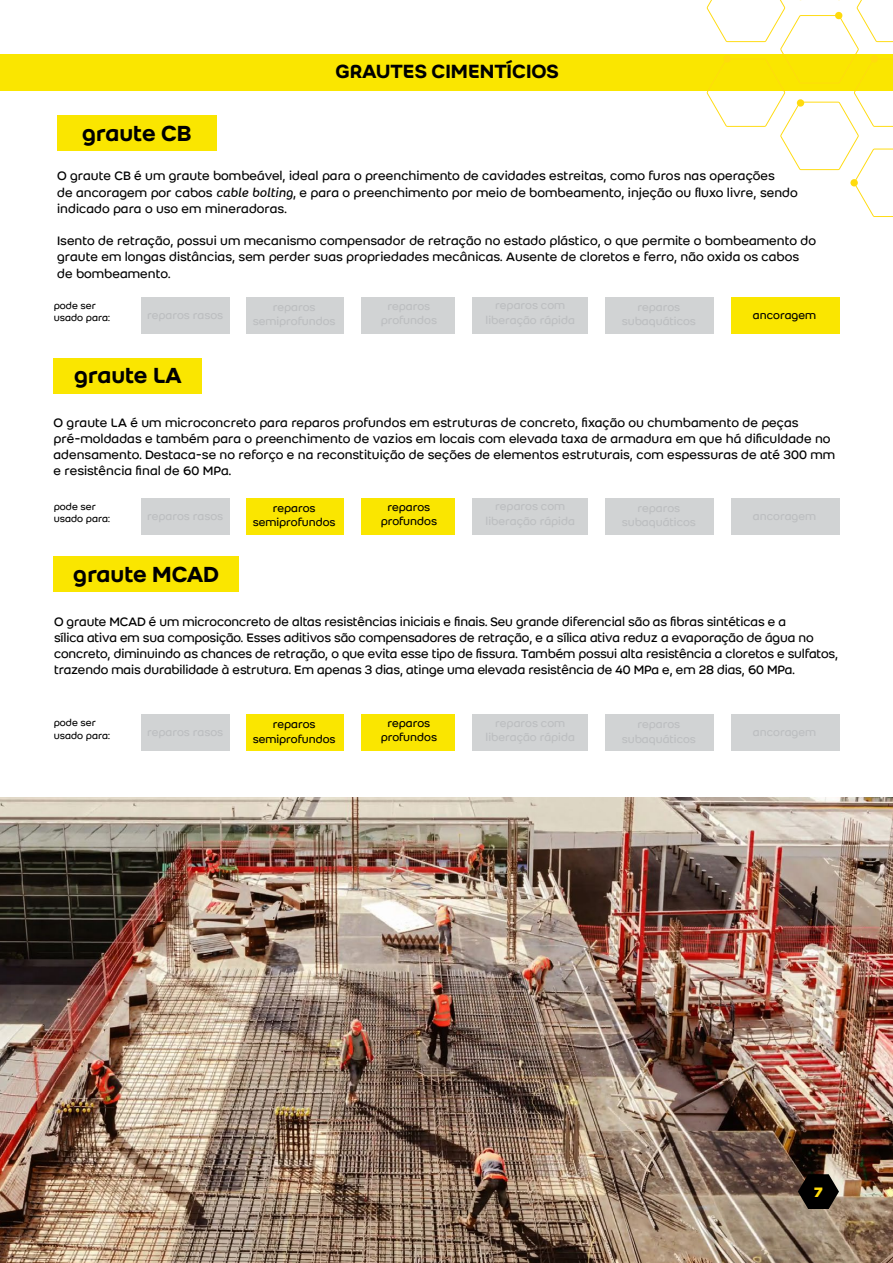
<style>
.page{position:relative;width:893px;height:1263px;background:#fff}
.page>*{position:absolute;margin:0;border:0;box-sizing:border-box;transform-origin:0 0}
.t1{font:500 24px "Weber";color:#000}
.t2{font:500 21px "Weber";letter-spacing:-.005em;color:#000}
.t3{font:700 15px "Weber";color:#ffdb0d}
.t4{font:13.5px/16.2px "Weber";letter-spacing:-.005em;color:#000}
.t5{font:12px/14.4px "Weber";color:#000;text-align:center}
.t6{font:10.5px/12.6px "Weber";color:#000}
.s1{font-style:italic}
</style>
<div class="page">
<img style="left:0;top:797px;width:893px;height:466px">
<div style="left:0;top:54px;width:893px;height:37px;background:#fae600"></div>
<svg style="left:707px;top:0;width:186px;height:217px"></svg>
<svg style="left:798px;top:1174px;width:41px;height:35px"></svg>
<div style="left:57px;top:115px;width:159px;height:35px;background:#fae600"></div>
<div style="left:141px;top:297px;width:88px;height:37px;background:#d1d3d4"></div>
<div style="left:247px;top:297px;width:97px;height:37px;background:#d1d3d4"></div>
<div style="left:361px;top:297px;width:94px;height:37px;background:#d1d3d4"></div>
<div style="left:605px;top:297px;width:108px;height:37px;background:#d1d3d4"></div>
<div style="left:731px;top:297px;width:108px;height:37px;background:#fae600"></div>
<div style="left:472px;top:297px;width:116px;height:37px;background:#d1d3d4"></div>
<div style="left:54px;top:358px;width:148px;height:35px;background:#fae600"></div>
<div style="left:141px;top:498px;width:88px;height:37px;background:#d1d3d4"></div>
<div style="left:247px;top:498px;width:97px;height:37px;background:#fae600"></div>
<div style="left:361px;top:498px;width:94px;height:37px;background:#fae600"></div>
<div style="left:605px;top:498px;width:108px;height:37px;background:#d1d3d4"></div>
<div style="left:731px;top:498px;width:108px;height:37px;background:#d1d3d4"></div>
<div style="left:472px;top:498px;width:116px;height:37px;background:#d1d3d4"></div>
<div style="left:54px;top:557px;width:185px;height:35px;background:#fae600"></div>
<div style="left:141px;top:715px;width:88px;height:36px;background:#d1d3d4"></div>
<div style="left:247px;top:715px;width:97px;height:36px;background:#fae600"></div>
<div style="left:361px;top:715px;width:94px;height:36px;background:#fae600"></div>
<div style="left:605px;top:715px;width:108px;height:36px;background:#d1d3d4"></div>
<div style="left:731px;top:715px;width:108px;height:36px;background:#d1d3d4"></div>
<div style="left:472px;top:715px;width:116px;height:36px;background:#d1d3d4"></div>
<h1 class="t1" style="left:82px;top:119px;width:111px">graute CB</h1>
<h2 class="t2" style="left:335px;top:59px;width:225px">GRAUTES CIMENTÍCIOS</h2>
<p class="t4" style="left:57px;top:168px;width:742px">O graute CB é um graute bombeável, ideal para o preenchimento de cavidades estreitas, como furos nas operações<br>de ancoragem por cabos <span class="s1">cable bolting</span>, e para o preenchimento por meio de bombeamento, injeção ou fluxo livre, sendo indicado para o uso em mineradoras.</p>
<p class="t4" style="left:57px;top:233px;width:760px">Isento de retração, possui um mecanismo compensador de retração no estado plástico, o que permite o bombeamento do graute em longas distâncias, sem perder suas propriedades mecânicas. Ausente de cloretos e ferro, não oxida os cabos de bombeamento.</p>
<p class="t6" style="left:54px;top:299px;width:58px">pode ser usado para:</p>
<h1 class="t1" style="left:74px;top:361px;width:110px">graute LA</h1>
<p class="t5" style="left:753px;top:308px;width:65px">ancoragem</p>
<p class="t4" style="left:54px;top:414px;width:783px">O graute LA é um microconcreto para reparos profundos em estruturas de concreto, fixação ou chumbamento de peças pré-moldadas e também para o preenchimento de vazios em locais com elevada taxa de armadura em que há dificuldade no adensamento. Destaca-se no reforço e na reconstituição de seções de elementos estruturais, com espessuras de até 300 mm e resistência final de 60 MPa.</p>
<p class="t6" style="left:54px;top:500px;width:58px">pode ser usado para:</p>
<h1 class="t1" style="left:73px;top:560px;width:147px">graute MCAD</h1>
<p class="t5" style="left:253px;top:501px;width:84px">reparos semiprofundos</p>
<p class="t5" style="left:381px;top:500px;width:58px">reparos profundos</p>
<p class="t4" style="left:54px;top:613px;width:786px">O graute MCAD é um microconcreto de altas resistências iniciais e finais. Seu grande diferencial são as fibras sintéticas e a<br>sílica ativa em sua composição. Esses aditivos são compensadores de retração, e a sílica ativa reduz a evaporação de água no concreto, diminuindo as chances de retração, o que evita esse tipo de fissura. Também possui alta resistência a cloretos e sulfatos, trazendo mais durabilidade à estrutura. Em apenas 3 dias, atinge uma elevada resistência de 40 MPa e, em 28 dias, 60 MPa.</p>
<p class="t6" style="left:54px;top:716px;width:58px">pode ser usado para:</p>
<p class="t5" style="left:253px;top:717px;width:84px">reparos semiprofundos</p>
<p class="t5" style="left:381px;top:716px;width:58px">reparos profundos</p>
<p class="t3" style="left:814px;top:1182px;width:10px">7</p>
</div>
